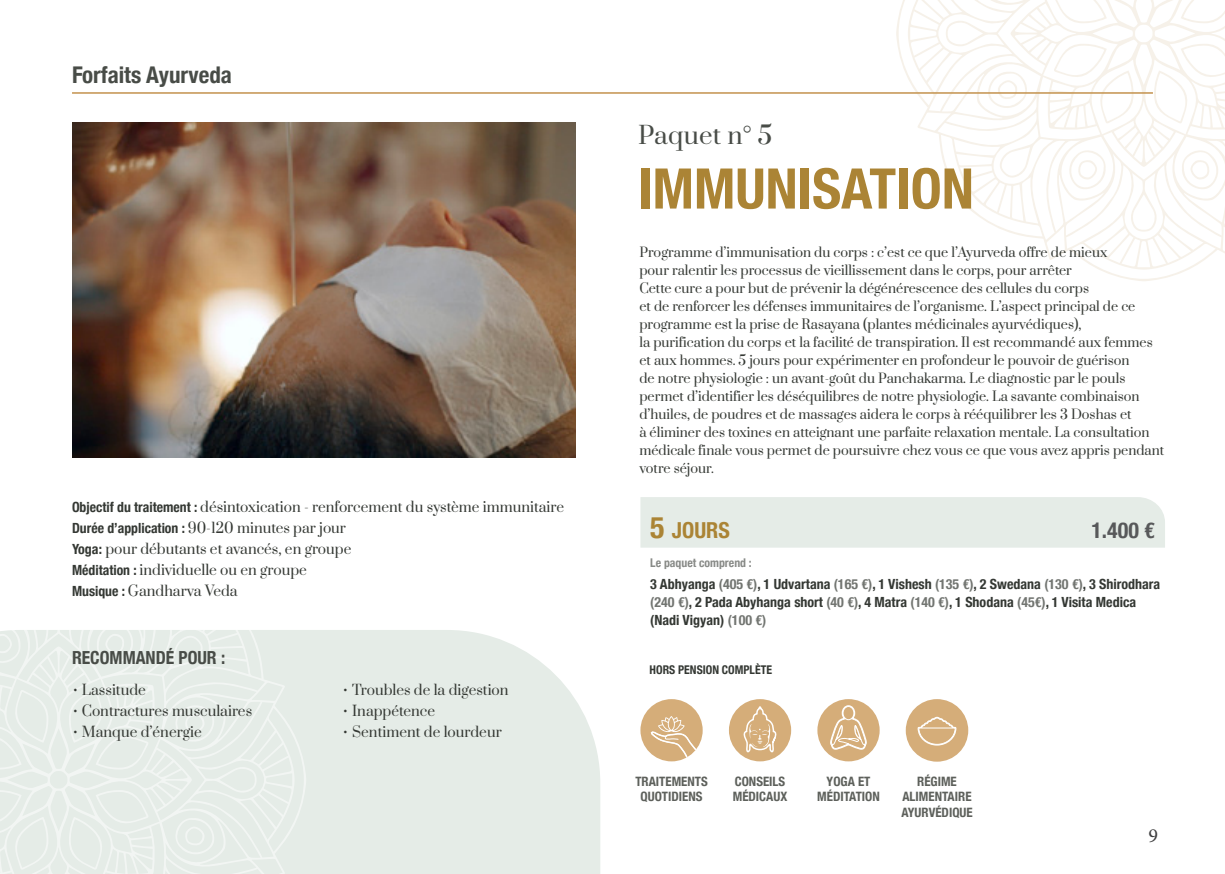
<style>
.page{position:relative;width:1225px;height:874px;background:#fff}
.page>*{position:absolute;margin:0;border:0;box-sizing:border-box;transform-origin:0 0}
.t1{font:700 condensed 56px "Helvetica Neue";color:#ab8435}
.t2{font:24px "Prata";letter-spacing:.01em;color:#484c47}
.t3{font:700 condensed 23px "Helvetica Neue";color:#484c47}
.t4{font:700 condensed 22px "Helvetica Neue";color:#ab8435}
.t5{font:700 condensed 22px "Helvetica Neue";color:#57585a}
.t6{font:20px "Minion Pro";color:#3e3e3f}
.t7{font:700 condensed 18px "Helvetica Neue";color:#484c47}
.t8{font:14px "Prata";color:#343833}
.t9{font:700 condensed 14px/18px "Helvetica Neue";color:#343833}
.t10{font:13px/18px "Prata";color:#343833}
.t11{font:700 condensed 13px "Helvetica Neue";color:#5d605b}
.t12{font:700 condensed 12px "Helvetica Neue";color:#343833}
.t13{font:700 condensed 12px "Helvetica Neue";color:#888a87}
.s1{font-family:"Helvetica Neue";font-weight:700;font-stretch:condensed}
.s2{font-size:30px}
.s3{color:#727571}
</style>
<div class="page">
<svg style="left:896px;top:0;width:329px;height:281px"></svg>
<svg style="left:1180px;top:0;width:45px;height:24px"></svg>
<svg style="left:1054px;top:0;width:52px;height:24px"></svg>
<svg style="left:1054px;top:43px;width:80px;height:80px"></svg>
<svg style="left:1153px;top:43px;width:72px;height:80px"></svg>
<svg style="left:1068px;top:149px;width:38px;height:41px"></svg>
<svg style="left:986px;top:71px;width:42px;height:38px"></svg>
<svg style="left:1181px;top:149px;width:38px;height:41px"></svg>
<div style="left:306px;top:630px;width:294px;height:243px;background:#e5ece7"></div>
<svg style="left:0;top:630px;width:306px;height:243px;fill:#e5ece7"></svg>
<svg style="left:0;top:689px;width:49px;height:80px;background:#e7ede9"></svg>
<svg style="left:0;top:789px;width:49px;height:80px;background:#e7ede9"></svg>
<svg style="left:69px;top:789px;width:80px;height:80px"></svg>
<svg style="left:69px;top:689px;width:80px;height:80px;background:#e7ede9"></svg>
<svg style="left:174px;top:817px;width:42px;height:38px"></svg>
<svg style="left:174px;top:703px;width:42px;height:38px;background:#e7ede9"></svg>
<svg style="left:96px;top:630px;width:38px;height:33px"></svg>
<svg style="left:0;top:630px;width:21px;height:33px"></svg>
<img style="left:72px;top:122px;width:503px;height:335px">
<hr style="left:72px;top:92px;width:1081px;height:2px;background:#c3924d">
<div style="left:640px;top:497px;width:525px;height:50px;background:#e5ece7"></div>
<div style="left:640px;top:698px;width:62px;height:63px;background:#d5ad79;border-radius:50%"></div>
<svg style="left:648px;top:716px;width:50px;height:42px"></svg>
<div style="left:729px;top:698px;width:62px;height:63px;background:#d5ad79;border-radius:50%"></div>
<svg style="left:744px;top:706px;width:34px;height:56px"></svg>
<div style="left:817px;top:698px;width:62px;height:63px;background:#d5ad79;border-radius:50%"></div>
<svg style="left:829px;top:703px;width:40px;height:47px"></svg>
<div style="left:905px;top:698px;width:63px;height:63px;background:#d5ad79;border-radius:50%"></div>
<svg style="left:917px;top:716px;width:40px;height:30px"></svg>
<p class="t3" style="left:72px;top:56px;width:161px">Forfaits Ayurveda</p>
<p class="t8" style="left:72px;top:495px;width:494px"><span class="s1">Objectif du traitement :</span> désintoxication - renforcement du système immunitaire</p>
<p class="t8" style="left:72px;top:516px;width:275px"><span class="s1">Durée d’application :</span> 90-120 minutes par jour</p>
<p class="t8" style="left:72px;top:537px;width:281px"><span class="s1">Yoga:</span> pour débutants et avancés, en groupe</p>
<p class="t8" style="left:72px;top:558px;width:236px"><span class="s1">Méditation :</span> individuelle ou en groupe</p>
<p class="t8" style="left:72px;top:579px;width:167px"><span class="s1">Musique :</span> Gandharva Veda</p>
<p class="t7" style="left:72px;top:642px;width:155px">RECOMMANDÉ POUR :</p>
<p class="t8" style="left:72px;top:677px;width:75px">• Lassitude</p>
<p class="t8" style="left:72px;top:698px;width:182px">• Contractures musculaires</p>
<p class="t8" style="left:72px;top:719px;width:131px">• Manque d’énergie</p>
<p class="t8" style="left:342px;top:677px;width:168px">• Troubles de la digestion</p>
<p class="t8" style="left:342px;top:698px;width:94px">• Inappétence</p>
<p class="t8" style="left:342px;top:719px;width:161px">• Sentiment de lourdeur</p>
<p class="t2" style="left:638px;top:116px;width:136px">Paquet n° 5</p>
<p class="t1" style="left:638px;top:142px;width:337px">IMMUNISATION</p>
<p class="t10" style="left:639px;top:242px;width:469px">Programme d’immunisation du corps : c’est ce que l’Ayurveda offre de mieux</p>
<p class="t10" style="left:639px;top:260px;width:434px">pour ralentir les processus de vieillissement dans le corps, pour arrêter</p>
<p class="t10" style="left:639px;top:278px;width:497px">Cette cure a pour but de prévenir la dégénérescence des cellules du corps<br>et de renforcer les défenses immunitaires de l’organisme. L’aspect principal de ce</p>
<p class="t10" style="left:639px;top:314px;width:443px">programme est la prise de Rasayana (plantes médicinales ayurvédiques),</p>
<p class="t10" style="left:639px;top:332px;width:526px">la purification du corps et la facilité de transpiration. Il est recommandé aux femmes et aux hommes. 5 jours pour expérimenter en profondeur le pouvoir de guérison<br>de notre physiologie : un avant-goût du Panchakarma. Le diagnostic par le pouls permet d’identifier les déséquilibres de notre physiologie. La savante combinaison d’huiles, de poudres et de massages aidera le corps à rééquilibrer les 3 Doshas et<br>à éliminer des toxines en atteignant une parfaite relaxation mentale. La consultation médicale finale vous permet de poursuivre chez vous ce que vous avez appris pendant votre séjour.</p>
<p class="t4" style="left:650px;top:512px;width:81px"><span class="s2">5</span> JOURS</p>
<p class="t5" style="left:1091px;top:511px;width:65px">1.400 €</p>
<p class="t13" style="left:650px;top:552px;width:103px">Le paquet comprend :</p>
<p class="t9" style="left:650px;top:574px;width:511px">3 Abhyanga <span class="s3">(405 €)</span>, 1 Udvartana <span class="s3">(165 €)</span>, 1 Vishesh <span class="s3">(135 €)</span>, 2 Swedana <span class="s3">(130 €)</span>, 3 Shirodhara <span class="s3">(240 €)</span>, 2 Pada Abyhanga short <span class="s3">(40 €)</span>, 4 Matra <span class="s3">(140 €)</span>, 1 Shodana <span class="s3">(45€)</span>, 1 Visita Medica (Nadi Vigyan) <span class="s3">(100 €)</span></p>
<p class="t12" style="left:649px;top:659px;width:124px">HORS PENSION COMPLÈTE</p>
<p class="t11" style="left:635px;top:770px;width:74px">TRAITEMENTS</p>
<p class="t11" style="left:640px;top:784px;width:63px">QUOTIDIENS</p>
<p class="t11" style="left:735px;top:770px;width:52px">CONSEILS</p>
<p class="t11" style="left:733px;top:785px;width:56px">MÉDICAUX</p>
<p class="t11" style="left:826px;top:770px;width:45px">YOGA ET</p>
<p class="t11" style="left:817px;top:785px;width:64px">MÉDITATION</p>
<p class="t11" style="left:917px;top:770px;width:41px">RÉGIME</p>
<p class="t11" style="left:902px;top:785px;width:71px">ALIMENTAIRE</p>
<p class="t11" style="left:901px;top:801px;width:73px">AYURVÉDIQUE</p>
<h3 class="t6" style="left:1148px;top:821px;width:11px">9</h3>
</div>
